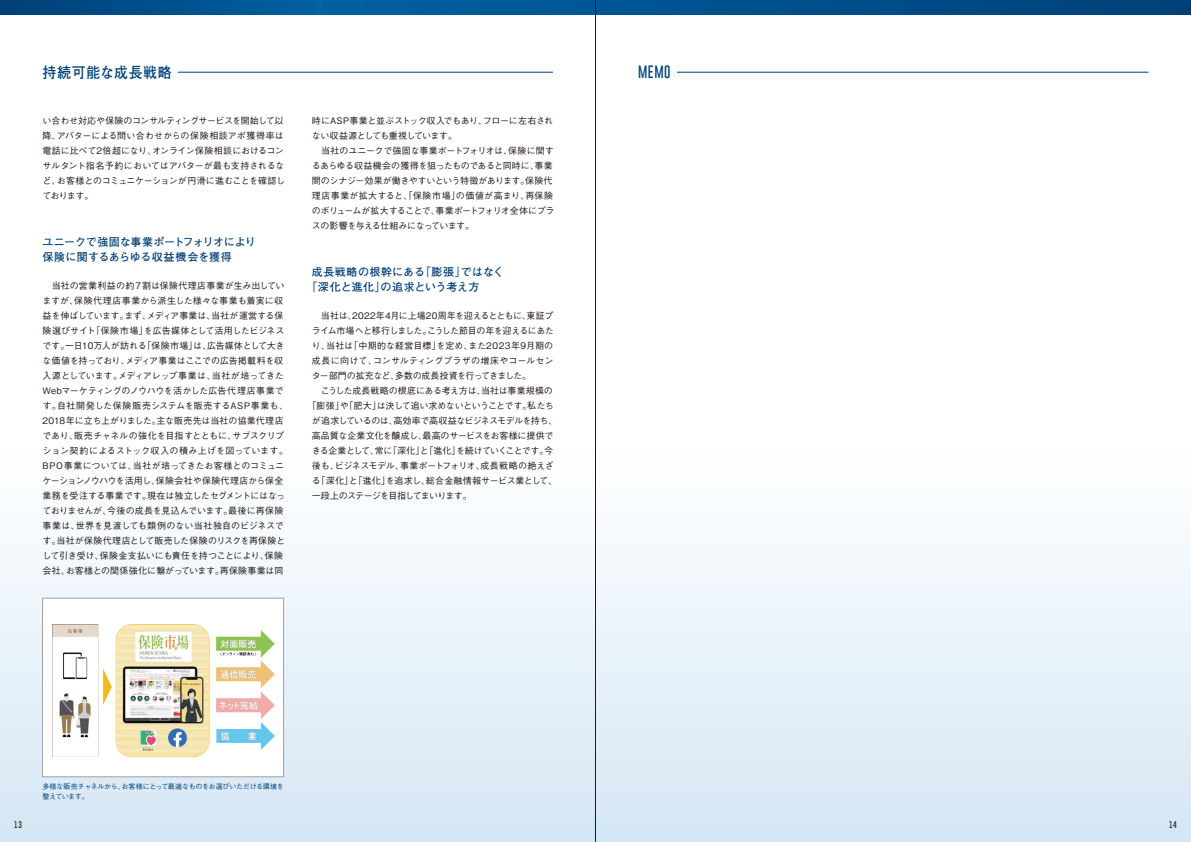
<style>
.page{position:relative;width:1191px;height:842px;background:#fff}
.page>*{position:absolute;margin:0;border:0;box-sizing:border-box;transform-origin:0 0}
.t1{font:700 15px "Futo Go B101 Pr 6";letter-spacing:.04em;color:#004077;scale:.93 1}
.t2{font:100 13px "Gobold";color:#004077}
.t3{font:700 11px/15px "Futo Go B101 Pr 6";color:#004077}
.t4{font:700 11px/15px "Futo Go B101 Pr 6";letter-spacing:.025em;color:#004077}
.t5{font:500 9px/15px "Gothic BBB Pr 6";letter-spacing:-.015em;color:#231916}
.t6{font:500 9px/15px "Gothic BBB Pr 6";letter-spacing:-.035em;color:#231916}
.t7{font:500 9px "Gothic BBB Pr 6";letter-spacing:-.05em;color:#231916}
.t8{font:500 9px "Gothic BBB Pr 6";letter-spacing:.025em;color:#231916}
.t9{font:500 9px "Gothic BBB Pr 6";letter-spacing:-.055em;color:#231916}
.t10{font:500 9px "Gothic BBB Pr 6";letter-spacing:-.045em;color:#231916}
.t11{font:500 9px "Gothic BBB Pr 6";letter-spacing:.015em;color:#231916}
.t12{font:500 9px "Gothic BBB Pr 6";letter-spacing:-.075em;color:#231916}
.t13{font:500 7px/10px "Gothic BBB Pr 6";letter-spacing:-.035em;color:#004077}
.t14{font:100 7px "Gobold";color:#231916}
</style>
<div class="page">
<div style="left:0;top:14px;width:1191px;height:828px;background:linear-gradient(to bottom,#fff,#e0eef8)"></div>
<svg style="left:0;top:0;width:1191px;height:14px;background:#00508c"></svg>
<hr style="left:178px;top:72px;width:375px;height:1px;background:#004077">
<div style="left:43px;top:598px;width:240px;height:179px;background:#fff"></div>
<img style="left:53px;top:624px;width:222px;height:133px">
<div style="left:42px;top:598px;width:242px;height:179px;border:1px solid #a0a0a1"></div>
<hr style="left:677px;top:72px;width:471px;height:1px;background:#004077">
<hr style="left:595px;top:0;width:1px;height:842px;background:#231916">
<h1 class="t1" style="left:43px;top:60px;width:140px">持続可能な成長戦略</h1>
<p class="t5" style="left:43px;top:113px;width:244px">い合わせ対応や保険のコンサルティングサービスを開始して以降、アバターによる問い合わせからの保険相談アポ獲得率は電話に比べて2倍超になり、オンライン保険相談におけるコンサルタント指名予約においてはアバターが最も支持されるなど、お客様とのコミュニケーションが円滑に進むことを確認しております。</p>
<p class="t3" style="left:43px;top:234px;width:215px">ユニークで強固な事業ポートフォリオにより保険に関するあらゆる収益機会を獲得</p>
<p class="t5" style="left:43px;top:278px;width:247px">　当社の営業利益の約７割は保険代理店事業が生み出していますが、保険代理店事業から派生した様々な事業も着実に収益を伸ばしています。まず、メディア事業は、当社が運営する保険選びサイト「保険市場」を広告媒体として活用したビジネスです。一日10万人が訪れる「保険市場」は、広告媒体として大きな価値を持っており、メディア事業はここでの広告掲載料を収入源としています。メディアレップ事業は、当社が培ってきたWebマーケティングのノウハウを活かした広告代理店事業です。自社開発した保険販売システムを販売するASP事業も、2018年に立ち上がりました。主な販売先は当社の協業代理店であり、販売チャネルの強化を目指すとともに、サブスクリプション契約によるストック収入の積み上げを図っています。BPO事業については、当社が培ってきたお客様とのコミュニケーションノウハウを活用し、保険会社や保険代理店から保全業務を受注する事業です。現在は独立したセグメントにはなっておりませんが、今後の成長を見込んでいます。最後に再保険事業は、世界を見渡しても類例のない当社独自のビジネスです。当社が保険代理店として販売した保険のリスクを再保険として引き受け、保険金支払いにも責任を持つことにより、保険会社、お客様との関係強化に繋がっています。再保険事業は同</p>
<p class="t6" style="left:312px;top:113px;width:244px">時にASP事業と並ぶストック収入でもあり、フローに左右されない収益源としても重視しています。<br>　当社のユニークで強固な事業ポートフォリオは、保険に関するあらゆる収益機会の獲得を狙ったものであると同時に、事業間のシナジー効果が働きやすいという特徴があります。保険代理店事業が拡大すると、「保険市場」の価値が高まり、再保険のボリュームが拡大することで、事業ポートフォリオ全体にプラスの影響を与える仕組みになっています。</p>
<p class="t4" style="left:306px;top:264px;width:199px;text-indent:6px">成長戦略の根幹にある「膨張」ではなく「深化と進化」の追求という考え方</p>
<p class="t5" style="left:312px;top:308px;width:243px">　当社は、2022年4月に上場20周年を迎えるとともに、東証プ</p>
<p class="t9" style="left:312px;top:324px;width:243px">ライム市場へと移行しました。こうした節目の年を迎えるにあた</p>
<p class="t8" style="left:312px;top:339px;width:243px">り、当社は「中期的な経営目標」を定め、また2023年9月期の</p>
<p class="t11" style="left:312px;top:354px;width:243px">成長に向けて、コンサルティングプラザの増床やコールセン</p>
<p class="t6" style="left:312px;top:368px;width:221px">ター部門の拡充など、多数の成長投資を行ってきました。</p>
<p class="t5" style="left:312px;top:383px;width:242px">　こうした成長戦略の根底にある考え方は、当社は事業規模の</p>
<p class="t6" style="left:307px;top:398px;width:248px">「膨張」や「肥大」は決して追い求めないということです。私たち</p>
<p class="t10" style="left:312px;top:414px;width:247px">が追求しているのは、高効率で高収益なビジネスモデルを持ち、</p>
<p class="t5" style="left:312px;top:428px;width:243px">高品質な企業文化を醸成し、最高のサービスをお客様に提供で</p>
<p class="t7" style="left:312px;top:444px;width:243px">きる企業として、常に「深化」と「進化」を続けていくことです。今</p>
<p class="t7" style="left:312px;top:459px;width:243px">後も、ビジネスモデル、事業ポートフォリオ、成長戦略の絶えざ</p>
<p class="t5" style="left:312px;top:473px;width:247px">る「深化」と「進化」を追求し、総合金融情報サービス業として、</p>
<p class="t12" style="left:312px;top:489px;width:161px">一段上のステージを目指してまいります。</p>
<p class="t13" style="left:43px;top:780px;width:243px">多様な販売チャネルから、お客様にとって最適なものをお選びいただける環境を整えています。</p>
<h2 class="t2" style="left:638px;top:64px;width:34px">MEMO</h2>
<p class="t14" style="left:14px;top:820px;width:9px">13</p>
<p class="t14" style="left:1169px;top:820px;width:9px">14</p>
</div>
